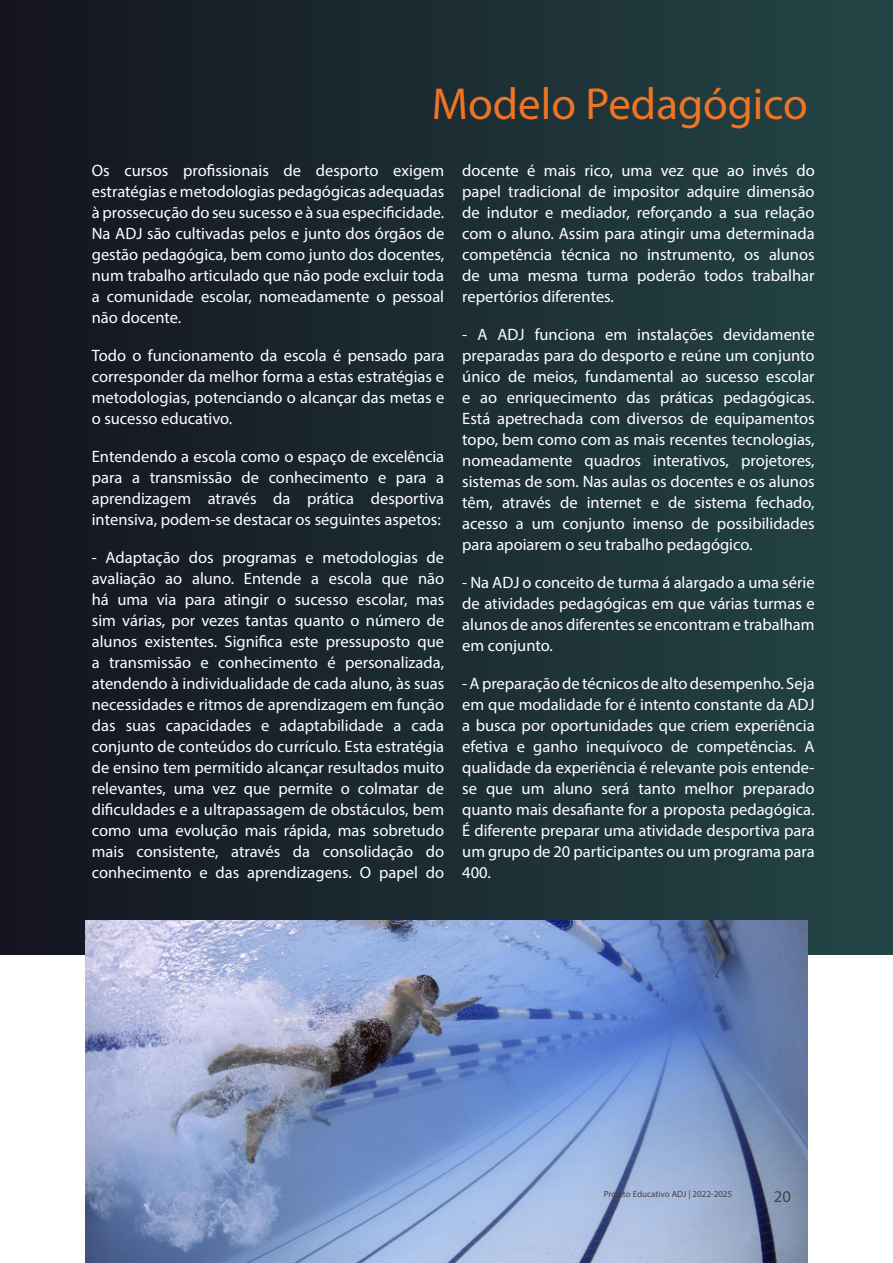
<style>
.page{position:relative;width:893px;height:1263px;background:#fff}
.page>*{position:absolute;margin:0;border:0;box-sizing:border-box;transform-origin:0 0}
.Content_Headline_Oth{font:45px "Myriad Pro";color:#ef7423}
.Body_Text_Black{font:16.5px/21px "Myriad Pro";color:#fff;text-align:justify}
.t1{font:16.5px "Myriad Pro";color:#414243}
.t2{font:9px "Myriad Pro";color:#414243}
</style>
<div class="page">
<div style="left:1px;top:0;width:892px;height:955px;background:linear-gradient(to right,#141420,#244546)"></div>
<img style="left:85px;top:921px;width:723px;height:342px">
<p class="Content_Headline_Oth" style="left:432px;top:76px;width:378px">Modelo Pedagógico</p>
<p class="Body_Text_Black" style="left:92px;top:160px;width:354px">Os cursos profissionais de desporto exigem estratégias e metodologias pedagógicas adequadas à prossecução do seu sucesso e à sua especificidade.<br>Na ADJ são cultivadas pelos e junto dos órgãos de gestão pedagógica, bem como junto dos docentes, num trabalho articulado que não pode excluir toda a comunidade escolar, nomeadamente o pessoal não docente.</p>
<p class="Body_Text_Black" style="left:92px;top:345px;width:354px">Todo o funcionamento da escola é pensado para corresponder da melhor forma a estas estratégias e metodologias, potenciando o alcançar das metas e o sucesso educativo.</p>
<p class="Body_Text_Black" style="left:92px;top:446px;width:354px">Entendendo a escola como o espaço de excelência para a transmissão de conhecimento e para a aprendizagem através da prática desportiva intensiva, podem-se destacar os seguintes aspetos:</p>
<p class="Body_Text_Black" style="left:92px;top:547px;width:354px">- Adaptação dos programas e metodologias de avaliação ao aluno. Entende a escola que não há uma via para atingir o sucesso escolar, mas sim várias, por vezes tantas quanto o número de alunos existentes. Significa este pressuposto que a transmissão e conhecimento é personalizada, atendendo à individualidade de cada aluno, às suas necessidades e ritmos de aprendizagem em função das suas capacidades e adaptabilidade a cada conjunto de conteúdos do currículo. Esta estratégia de ensino tem permitido alcançar resultados muito relevantes, uma vez que permite o colmatar de dificuldades e a ultrapassagem de obstáculos, bem como uma evolução mais rápida, mas sobretudo mais consistente, através da consolidação do conhecimento e das aprendizagens. O papel do</p>
<p class="Body_Text_Black" style="left:462px;top:160px;width:354px">docente é mais rico, uma vez que ao invés do papel tradicional de impositor adquire dimensão de indutor e mediador, reforçando a sua relação com o aluno. Assim para atingir uma determinada competência técnica no instrumento, os alunos de uma mesma turma poderão todos trabalhar repertórios diferentes.</p>
<p class="Body_Text_Black" style="left:462px;top:324px;width:354px">- A ADJ funciona em instalações devidamente preparadas para do desporto e reúne um conjunto único de meios, fundamental ao sucesso escolar e ao enriquecimento das práticas pedagógicas.<br>Está apetrechada com diversos de equipamentos topo, bem como com as mais recentes tecnologias, nomeadamente quadros interativos, projetores, sistemas de som. Nas aulas os docentes e os alunos têm, através de internet e de sistema fechado, acesso a um conjunto imenso de possibilidades para apoiarem o seu trabalho pedagógico.</p>
<p class="Body_Text_Black" style="left:462px;top:572px;width:354px">- Na ADJ o conceito de turma á alargado a uma série de atividades pedagógicas em que várias turmas e alunos de anos diferentes se encontram e trabalham em conjunto.</p>
<p class="Body_Text_Black" style="left:462px;top:673px;width:354px">- A preparação de técnicos de alto desempenho. Seja em que modalidade for é intento constante da ADJ a busca por oportunidades que criem experiência efetiva e ganho inequívoco de competências. A qualidade da experiência é relevante pois entende&shy;se que um aluno será tanto melhor preparado quanto mais desafiante for a proposta pedagógica.<br>É diferente preparar uma atividade desportiva para um grupo de 20 participantes ou um programa para 400.</p>
<p class="t2" style="left:604px;top:1189px;width:130px">Projeto Educativo ADJ | 2022-2025</p>
<p class="t1" style="left:774px;top:1186px;width:18px">20</p>
</div>
